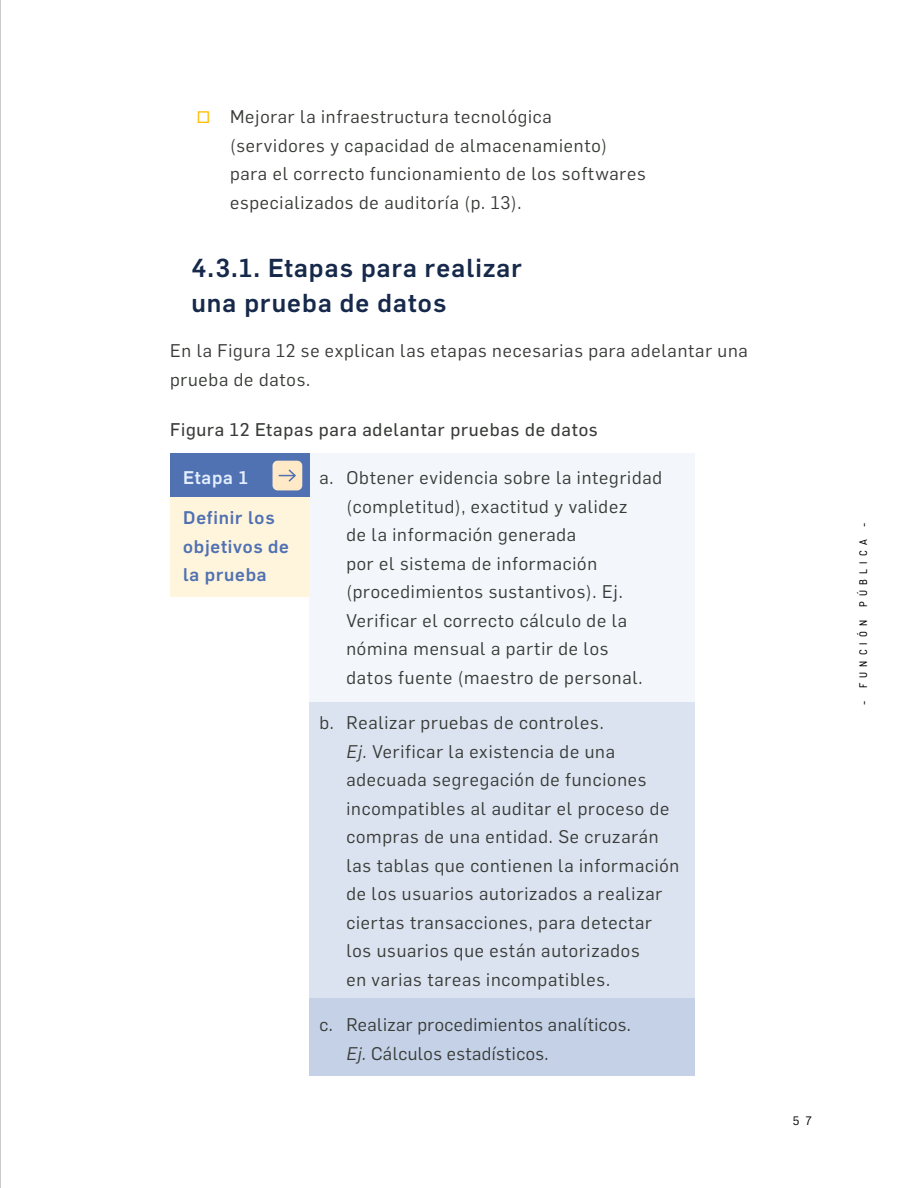
<style>
.page{position:relative;width:918px;height:1188px;background:#fff}
.page>*{position:absolute;margin:0;border:0;box-sizing:border-box;transform-origin:0 0}
.H4{font:500 25.5px/34.5px "Flama";letter-spacing:.045em;color:#16294a}
.txt_tablas{font:18px/28.5px "Flama";letter-spacing:.045em;color:#383b37}
.txt_tablas-2{font:18px/28.5px "Flama";letter-spacing:.025em;color:#383b37}
.ilustracion{font:18px "Flama Basic";letter-spacing:.045em;color:#383b37}
.t1{font:500 18px/28.5px "Flama";letter-spacing:.045em;color:#5071b2}
.txt_tablas-3{font:500 18px "Flama";letter-spacing:.045em;color:#e3effe}
.t2{font:12px "Flama";color:#000}
.t3{font:500 10.5px "Dosis";letter-spacing:.5em;color:#000}
.s1{font-weight:500;font-size:16.5px;color:#ffbe06}
.s2{font-style:italic}
</style>
<div class="page">
<div style="left:310px;top:454px;width:385px;height:261px;background:#f3f6fa"></div>
<div style="left:310px;top:702px;width:385px;height:305px;background:#dce3f0"></div>
<div style="left:310px;top:998px;width:385px;height:78px;background:#c4d1e7"></div>
<svg style="left:170px;top:454px;width:140px;height:143px;background:#d1d2d0"></svg>
<hr style="left:0;top:0;width:1px;height:1188px;background:#97989f">
<p class="txt_tablas" style="left:230px;top:102px;width:417px;text-indent:-33px"><span class="s1">□</span> Mejorar la infraestructura tecnológica (servidores y capacidad de almacenamiento) para el correcto funcionamiento de los softwares especializados de auditoría (p. 13).</p>
<h3 class="H4" style="left:191px;top:249px;width:332px">4.3.1. Etapas para realizar una prueba de datos</h3>
<p class="txt_tablas" style="left:170px;top:336px;width:579px">En la Figura 12 se explican las etapas necesarias para adelantar una prueba de datos.</p>
<p class="ilustracion" style="left:170px;top:417px;width:429px">Figura 12 Etapas para adelantar pruebas de datos</p>
<p class="txt_tablas-3" style="left:183px;top:465px;width:66px">Etapa 1</p>
<p class="t1" style="left:183px;top:502px;width:107px">Definir los objetivos de la prueba</p>
<p class="txt_tablas" style="left:346px;top:462px;width:317px;text-indent:-27px">a. Obtener evidencia sobre la integridad (completitud), exactitud y validez<br>de la información generada<br>por el sistema de información (procedimientos sustantivos). Ej.<br>Verificar el correcto cálculo de la nómina mensual a partir de los<br>datos fuente (maestro de personal.</p>
<p class="txt_tablas" style="left:346px;top:707px;width:334px;text-indent:-27px">b. Realizar pruebas de controles.<br><span class="s2">Ej.</span> Verificar la existencia de una adecuada segregación de funciones incompatibles al auditar el proceso de compras de una entidad. Se cruzarán las tablas que contienen la información de los usuarios autorizados a realizar ciertas transacciones, para detectar los usuarios que están autorizados<br>en varias tareas incompatibles.</p>
<p class="txt_tablas-2" style="left:346px;top:1009px;width:286px;text-indent:-27px">c. Realizar procedimientos analíticos.<br><span class="s2">Ej.</span> Cálculos estadísticos.</p>
<p class="t3" style="left:857px;top:705px;width:184px;rotate:-90deg">- FUNCIÓN PÚBLICA -</p>
<p class="t2" style="left:793px;top:1113px;width:20px">5 7</p>
</div>
